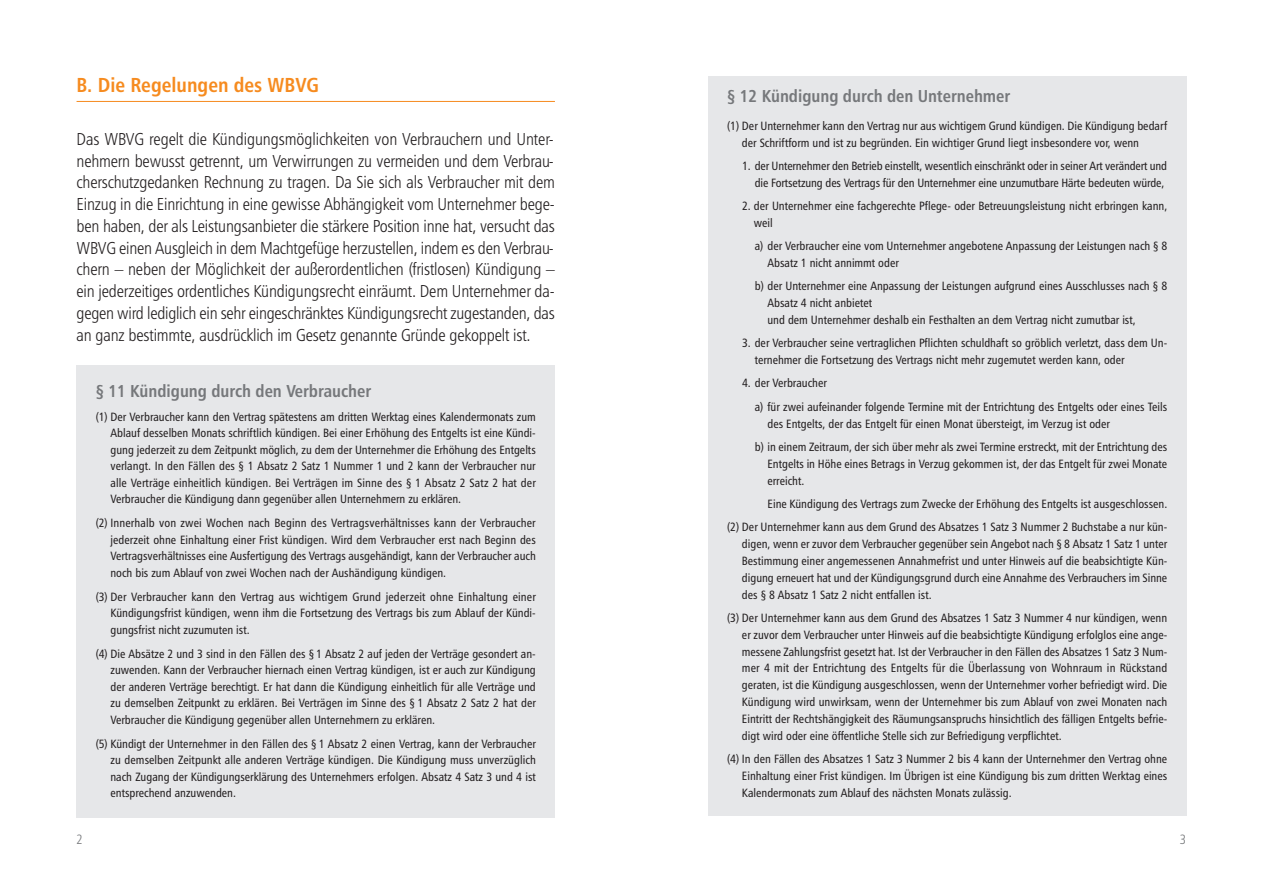
<style>
.page{position:relative;width:1263px;height:893px;background:#fff}
.page>*{position:absolute;margin:0;border:0;box-sizing:border-box;transform-origin:0 0}
.t1{font:20.25px "Humanist 777 BT Bold Condensed B";color:#f68b1f}
.t2{font:17.25px/21.8px "Humanist 777 BT Light Condensed B";letter-spacing:-.01em;color:#231f20;text-align:justify}
.t3{font:17.25px "Humanist 777 BT Bold Condensed B";color:#76787b}
.t4{font:13.5px "Humanist 777 BT Light Condensed B";color:#76787b}
.t5{font:12px/16.5px "Humanist 777 BT Roman Condensed B";color:#231f20;text-align:justify}
</style>
<div class="page">
<div style="left:77px;top:365px;width:478px;height:452px;background:#e6e7e9"></div>
<div style="left:708px;top:77px;width:478px;height:739px;background:#e6e7e9"></div>
<hr style="left:77px;top:101px;width:478px;height:1px;background:#f68b1f">
<h1 class="t1" style="left:77px;top:77px;width:244px">B. Die Regelungen des WBVG</h1>
<p class="t2" style="left:77px;top:129px;width:480px">Das WBVG regelt die Kündigungsmöglichkeiten von Verbrauchern und Unter&shy;nehmern bewusst getrennt, um Verwirrungen zu vermeiden und dem Verbrau&shy;cherschutzgedanken Rechnung zu tragen. Da Sie sich als Verbraucher mit dem Einzug in die Einrichtung in eine gewisse Abhängigkeit vom Unternehmer bege&shy;ben haben, der als Leistungsanbieter die stärkere Position inne hat, versucht das WBVG einen Ausgleich in dem Machtgefüge herzustellen, indem es den Verbrau - chern – neben der Möglichkeit der außerordentlichen (fristlosen) Kündigung – ein jederzeitiges ordentliches Kündigungsrecht einräumt. Dem Unternehmer da&shy;gegen wird lediglich ein sehr eingeschränktes Kündigungsrecht zugestanden, das an ganz bestimmte, ausdrücklich im Gesetz genannte Gründe gekoppelt ist.</p>
<h2 class="t3" style="left:96px;top:384px;width:277px">§ 11 Kündigung durch den Verbraucher</h2>
<p class="t5" style="left:110px;top:410px;width:427px;text-indent:-15px">(1) Der Verbraucher kann den Vertrag spätestens am dritten Werktag eines Kalendermonats zum Ablauf desselben Monats schriftlich kündigen. Bei einer Erhöhung des Entgelts ist eine Kündi&shy;gung jederzeit zu dem Zeitpunkt möglich, zu dem der Unternehmer die Erhöhung des Entgelts verlangt. In den Fällen des § 1 Absatz 2 Satz 1 Nummer 1 und 2 kann der Verbraucher nur alle Verträge einheitlich kündigen. Bei Verträgen im Sinne des § 1 Absatz 2 Satz 2 hat der Verbraucher die Kündigung dann gegenüber allen Unternehmern zu erklären.</p>
<p class="t5" style="left:110px;top:516px;width:427px;text-indent:-15px">(2) Innerhalb von zwei Wochen nach Beginn des Vertragsverhältnisses kann der Verbraucher jederzeit ohne Einhaltung einer Frist kündigen. Wird dem Verbraucher erst nach Beginn des Vertragsverhältnisses eine Ausfertigung des Vertrags ausgehändigt, kann der Verbraucher auch noch bis zum Ablauf von zwei Wochen nach der Aushändigung kündigen.</p>
<p class="t5" style="left:110px;top:589px;width:427px;text-indent:-15px">(3) Der Verbraucher kann den Vertrag aus wichtigem Grund jederzeit ohne Einhaltung einer Kündigungsfrist kündigen, wenn ihm die Fortsetzung des Vertrags bis zum Ablauf der Kündi&shy;gungsfrist nicht zuzumuten ist.</p>
<p class="t5" style="left:110px;top:646px;width:427px;text-indent:-15px">(4) Die Absätze 2 und 3 sind in den Fällen des § 1 Absatz 2 auf jeden der Verträge gesondert an&shy;zuwenden. Kann der Verbraucher hiernach einen Vertrag kündigen, ist er auch zur Kündigung der anderen Verträge berechtigt. Er hat dann die Kündigung einheitlich für alle Verträge und zu demselben Zeitpunkt zu erklären. Bei Verträgen im Sinne des § 1 Absatz 2 Satz 2 hat der Verbraucher die Kündigung gegenüber allen Unternehmern zu erklären.</p>
<p class="t5" style="left:110px;top:736px;width:427px;text-indent:-15px">(5) Kündigt der Unternehmer in den Fällen des § 1 Absatz 2 einen Vertrag, kann der Verbraucher zu demselben Zeitpunkt alle anderen Verträge kündigen. Die Kündigung muss unverzüglich nach Zugang der Kündigungserklärung des Unternehmers erfolgen. Absatz 4 Satz 3 und 4 ist entsprechend anzuwenden.</p>
<p class="t4" style="left:77px;top:833px;width:8px">2</p>
<p class="t4" style="left:1180px;top:833px;width:8px">3</p>
<h2 class="t3" style="left:727px;top:89px;width:285px">§ 12 Kündigung durch den Unternehmer</h2>
<p class="t5" style="left:742px;top:118px;width:427px;line-height:17px;text-indent:-15px">(1) Der Unternehmer kann den Vertrag nur aus wichtigem Grund kündigen. Die Kündigung bedarf der Schriftform und ist zu begründen. Ein wichtiger Grund liegt insbesondere vor, wenn</p>
<p class="t5" style="left:742px;top:158px;width:427px;line-height:17px;text-align:right">1. der Unternehmer den Betrieb einstellt, wesentlich einschränkt oder in seiner Art verändert und die Fortsetzung des Vertrags für den Unternehmer eine unzumutbare Härte bedeuten würde,</p>
<p class="t5" style="left:754px;top:198px;width:415px;line-height:17px;text-indent:-12px">2. der Unternehmer eine fachgerechte Pflege- oder Betreuungsleistung nicht erbringen kann, weil</p>
<p class="t5" style="left:767px;top:238px;width:401px;line-height:17px;text-indent:-13px">a) der Verbraucher eine vom Unternehmer angebotene Anpassung der Leistungen nach § 8<br>Absatz 1 nicht annimmt oder</p>
<p class="t5" style="left:767px;top:279px;width:401px;line-height:17px;text-align:left;text-indent:-13px">b) der Unternehmer eine Anpassung der Leistungen aufgrund eines Ausschlusses nach § 8<br>Absatz 4 nicht anbietet<br>und dem Unternehmer deshalb ein Festhalten an dem Vertrag nicht zumutbar ist,</p>
<p class="t5" style="left:755px;top:336px;width:414px;line-height:17px;text-indent:-13px">3. der Verbraucher seine vertraglichen Pflichten schuldhaft so gröblich verletzt, dass dem Un&shy;ternehmer die Fortsetzung des Vertrags nicht mehr zugemutet werden kann, oder</p>
<p class="t5" style="left:755px;top:373px;width:414px;line-height:23.2px;text-indent:-13px">4. der Verbraucher<br>a) für zwei aufeinander folgende Termine mit der Entrichtung des Entgelts oder eines Teils</p>
<p class="t5" style="left:755px;top:413px;width:414px;line-height:23.2px;text-indent:13px">des Entgelts, der das Entgelt für einen Monat übersteigt, im Verzug ist oder<br>b) in einem Zeitraum, der sich über mehr als zwei Termine erstreckt, mit der Entrichtung des</p>
<p class="t5" style="left:767px;top:456px;width:401px;line-height:17px">Entgelts in Höhe eines Betrags in Verzug gekommen ist, der das Entgelt für zwei Monate erreicht.</p>
<p class="t5" style="left:727px;top:493px;width:442px;line-height:23.2px;text-align:right">Eine Kündigung des Vertrags zum Zwecke der Erhöhung des Entgelts ist ausgeschlossen.<br>(2) Der Unternehmer kann aus dem Grund des Absatzes 1 Satz 3 Nummer 2 Buchstabe a nur kün-</p>
<p class="t5" style="left:742px;top:536px;width:427px;line-height:17px">digen, wenn er zuvor dem Verbraucher gegenüber sein Angebot nach § 8 Absatz 1 Satz 1 unter Bestimmung einer angemessenen Annahmefrist und unter Hinweis auf die beabsichtigte Kün&shy;digung erneuert hat und der Kündigungsgrund durch eine Annahme des Verbrauchers im Sinne des § 8 Absatz 1 Satz 2 nicht entfallen ist.</p>
<p class="t5" style="left:742px;top:610px;width:427px;text-indent:-15px">(3) Der Unternehmer kann aus dem Grund des Absatzes 1 Satz 3 Nummer 4 nur kündigen, wenn er zuvor dem Verbraucher unter Hinweis auf die beabsichtigte Kündigung erfolglos eine ange&shy;messene Zahlungsfrist gesetzt hat. Ist der Verbraucher in den Fällen des Absatzes 1 Satz 3 Num&shy;mer 4 mit der Entrichtung des Entgelts für die Überlassung von Wohnraum in Rückstand geraten, ist die Kündigung ausgeschlossen, wenn der Unternehmer vorher befriedigt wird. Die Kündigung wird unwirksam, wenn der Unternehmer bis zum Ablauf von zwei Monaten nach Eintritt der Rechtshängigkeit des Räumungsanspruchs hinsichtlich des fälligen Entgelts befrie&shy;digt wird oder eine öffentliche Stelle sich zur Befriedigung verpflichtet.</p>
<p class="t5" style="left:742px;top:751px;width:427px;line-height:17px;text-indent:-15px">(4) In den Fällen des Absatzes 1 Satz 3 Nummer 2 bis 4 kann der Unternehmer den Vertrag ohne Einhaltung einer Frist kündigen. Im Übrigen ist eine Kündigung bis zum dritten Werktag eines Kalendermonats zum Ablauf des nächsten Monats zulässig.</p>
</div>
